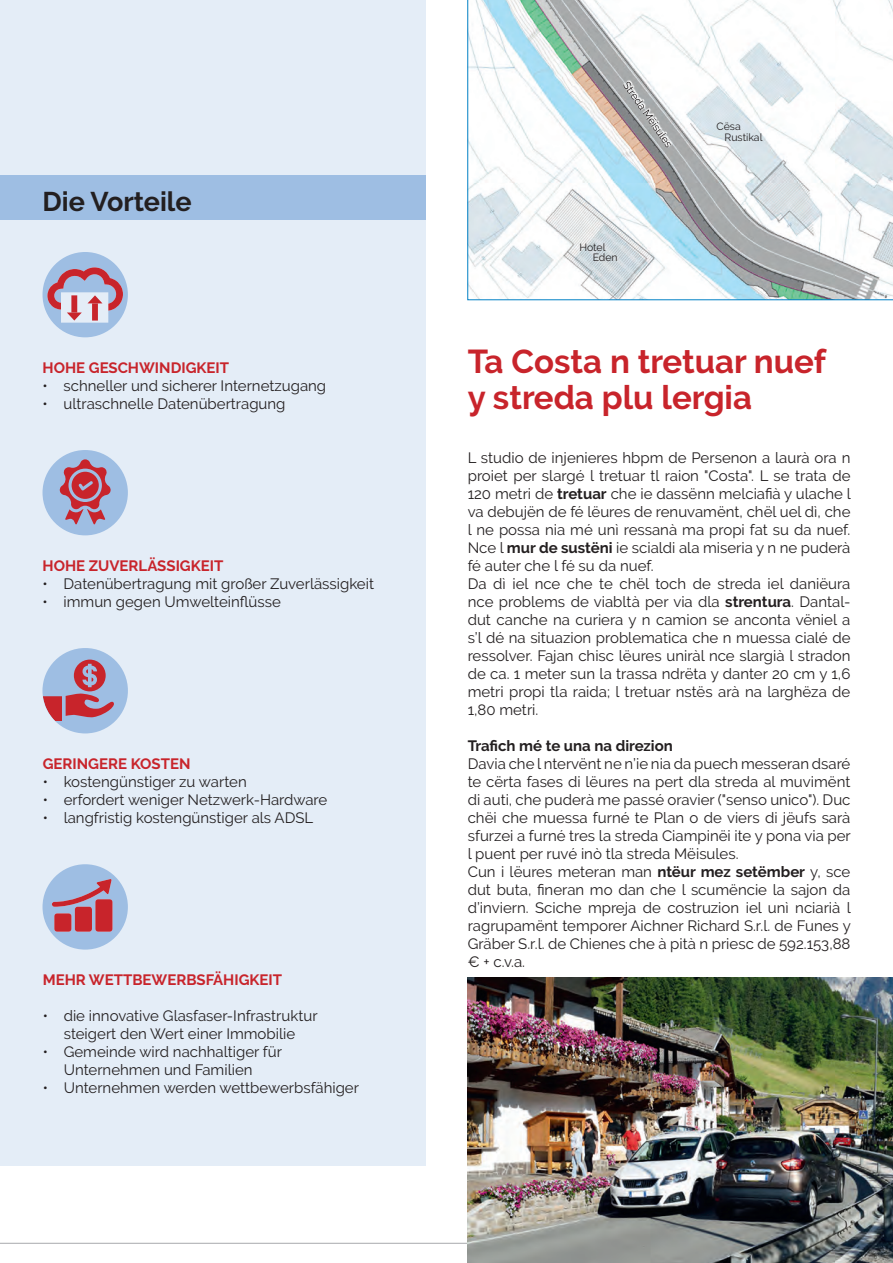
<style>
.page{position:relative;width:893px;height:1263px;background:#fff}
.page>*{position:absolute;margin:0;border:0;box-sizing:border-box;transform-origin:0 0}
.TITEL_24{font:700 33px "Raleway";color:#c8242b}
.TITEL_24-2{font:700 27px "Raleway";color:#231f20}
.TEXT{font:15px/18px "Raleway";color:#231f20;text-align:justify}
.TEXT-2{font:700 15px "Raleway";color:#c8242b}
.TEXT-3{font:700 15px "Raleway";color:#231f20}
.TEXT-4{font:10.5px "Raleway";color:#231f20}
.s1{font-weight:700}
</style>
<div class="page">
<hr style="left:0;top:1243px;width:716px;height:1px;background:#a8a9ad">
<div style="left:0;top:0;width:425px;height:1165px;background:#e4edf7"></div>
<div style="left:0;top:175px;width:425px;height:44px;background:#9ebee3"></div>
<svg style="left:467px;top:0;width:426px;height:300px"></svg>
<img style="left:468px;top:978px;width:425px;height:285px">
<svg style="left:43px;top:252px;width:85px;height:85px"></svg>
<div style="left:43px;top:450px;width:85px;height:85px;background:#9ebee3;border-radius:50%"></div>
<svg style="left:60px;top:459px;width:51px;height:65px"></svg>
<svg style="left:43px;top:648px;width:85px;height:85px"></svg>
<svg style="left:43px;top:864px;width:85px;height:85px"></svg>
<svg style="left:620px;top:79px;width:55px;height:71px"></svg>
<p class="TITEL_24-2" style="left:43px;top:186px;width:151px">Die Vorteile</p>
<p class="TEXT-2" style="left:43px;top:359px;width:188px">HOHE GESCHWINDIGKEIT</p>
<p class="TEXT" style="left:43px;top:377px;width:285px">• schneller und sicherer Internetzugang</p>
<p class="TEXT" style="left:43px;top:395px;width:244px">• ultraschnelle Datenübertragung</p>
<p class="TEXT-2" style="left:43px;top:557px;width:182px">HOHE ZUVERLÄSSIGKEIT</p>
<p class="TEXT" style="left:43px;top:575px;width:333px">• Datenübertragung mit großer Zuverlässigkeit</p>
<p class="TEXT" style="left:43px;top:593px;width:240px">• immun gegen Umwelteinflüsse</p>
<p class="TEXT-2" style="left:43px;top:755px;width:149px">GERINGERE KOSTEN</p>
<p class="TEXT" style="left:43px;top:773px;width:206px">• kostengünstiger zu warten</p>
<p class="TEXT" style="left:43px;top:791px;width:286px">• erfordert weniger Netzwerk-Hardware</p>
<p class="TEXT" style="left:43px;top:809px;width:272px">• langfristig kostengünstiger als ADSL</p>
<p class="TEXT-2" style="left:43px;top:971px;width:241px">MEHR WETTBEWERBSFÄHIGKEIT</p>
<p class="TEXT" style="left:43px;top:1007px;width:276px">• die innovative Glasfaser-Infrastruktur</p>
<p class="TEXT" style="left:64px;top:1025px;width:233px">steigert den Wert einer Immobilie</p>
<p class="TEXT" style="left:43px;top:1043px;width:241px">• Gemeinde wird nachhaltiger für</p>
<p class="TEXT" style="left:64px;top:1061px;width:190px">Unternehmen und Familien</p>
<p class="TEXT" style="left:43px;top:1079px;width:318px">• Unternehmen werden wettbewerbsfähiger</p>
<p class="TEXT-4" style="left:579px;top:241px;width:28px">Hotel</p>
<p class="TEXT-4" style="left:593px;top:251px;width:26px">Eden</p>
<p class="TEXT-4" style="left:716px;top:121px;width:26px">Cësa</p>
<p class="TEXT-4" style="left:724px;top:131px;width:40px">Rustikal</p>
<p class="TITEL_24" style="left:468px;top:343px;width:360px">Ta Costa n tretuar nuef</p>
<p class="TITEL_24" style="left:468px;top:379px;width:286px">y streda plu lergia</p>
<p class="TEXT" style="left:468px;top:449px;width:385px">L studio de injenieres hbpm de Persenon a laurà ora n proiet per slargé l tretuar tl raion "Costa". L se trata de 120 metri de <span class="s1">tretuar</span> che ie dassënn melciafià y ulache l va debujën de fé lëures de renuvamënt, chël uel dì, che l ne possa nia mé unì ressanà ma propi fat su da nuef.<br>Nce l <span class="s1">mur de sustëni</span> ie scialdi ala miseria y n ne puderà fé auter che l fé su da nuef.</p>
<p class="TEXT" style="left:468px;top:575px;width:384px">Da dì iel nce che te chël toch de streda iel daniëura nce problems de viabltà per via dla <span class="s1">strentura</span>. Dantal&shy;dut canche na curiera y n camion se anconta vëniel a s’l dé na situazion problematica che n muessa cialé de ressolver. Fajan chisc lëures uniràl nce slargià l stradon de ca. 1 meter sun la trassa ndrëta y danter 20 cm y 1,6 metri propi tla raida; l tretuar nstës arà na larghëza de 1,80 metri.</p>
<p class="TEXT-3" style="left:468px;top:737px;width:207px">Trafich mé te una na direzion</p>
<p class="TEXT" style="left:468px;top:755px;width:385px">Davia che l ntervënt ne n’ie nia da puech messeran dsaré te cërta fases di lëures na pert dla streda al muvimënt di auti, che puderà me passé oravier ("senso unico"). Duc chëi che muessa furné te Plan o de viers di jëufs sarà sfurzei a furné tres la streda Ciampinëi ite y pona via per l puent per ruvé inò tla streda Mëisules.</p>
<p class="TEXT" style="left:468px;top:863px;width:385px">Cun i lëures meteran man <span class="s1">ntëur mez setëmber</span> y, sce dut buta, fineran mo dan che l scumëncie la sajon da d’inviern. Sciche mpreja de costruzion iel unì nciarià l ragrupamënt temporer Aichner Richard S.r.l. de Funes y Gräber S.r.l. de Chienes che à pità n priesc de 592.153,88 € + c.v.a.</p>
</div>
